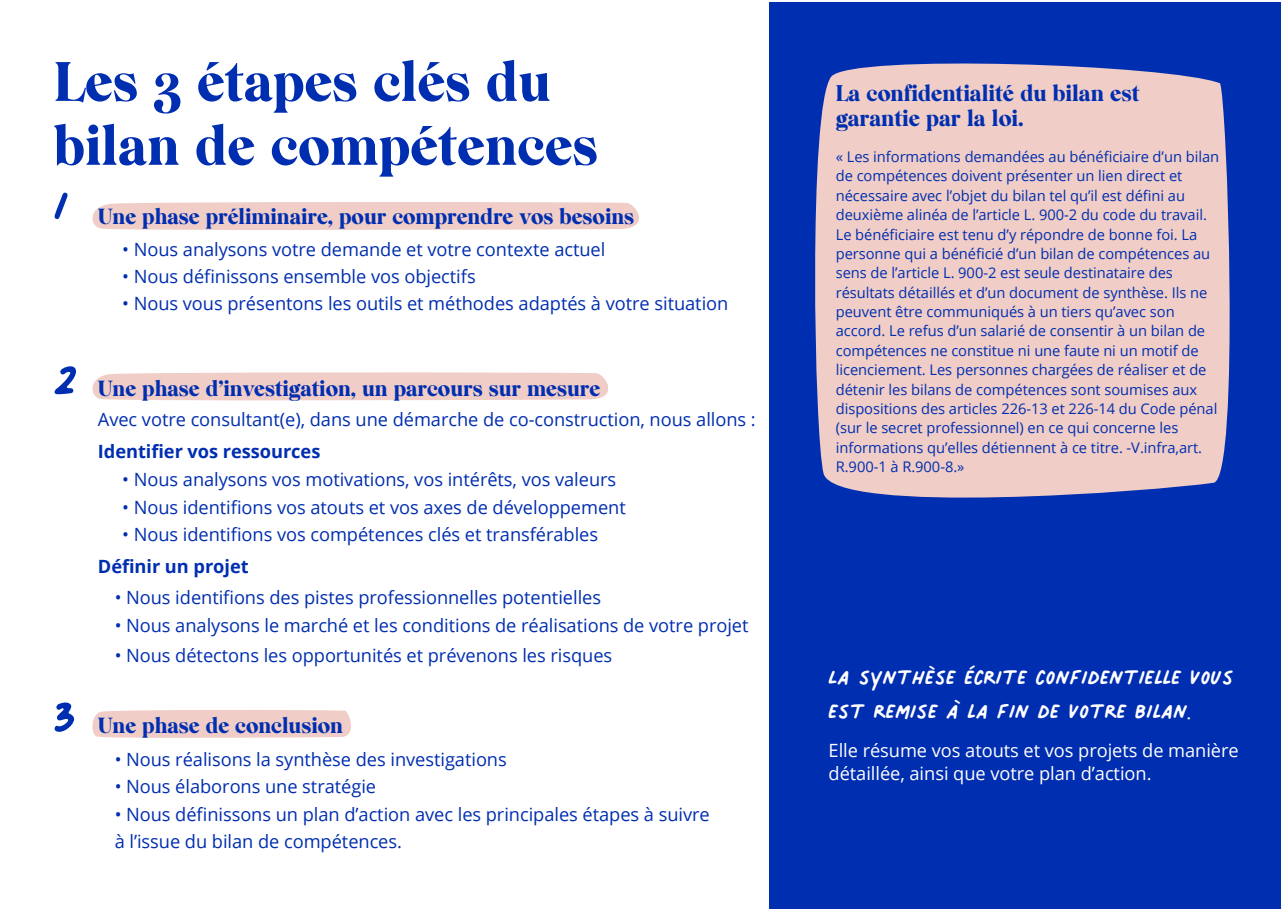
<style>
.page{position:relative;width:1281px;height:911px;background:#fff}
.page>*{position:absolute;margin:0;border:0;box-sizing:border-box;transform-origin:0 0}
.t1{font:91.2px "Palmer Lake Print";color:#002eb0}
.t2{font:900 53.85px/63.9px "Wulkandisplay";letter-spacing:.005em;color:#002eb0}
.t3{font:42.6px/34.2px "Palmer Lake Print";color:#fff}
.t4{font:900 22.05px/25.8px "Wulkandisplay";color:#002eb0}
.t5{font:900 21.3px "Wulkandisplay";color:#002eb0}
.t6{font:18.3px/32px "Open Sans";letter-spacing:-.005em;color:#002eb0}
.t7{font:18.3px/22.8px "Open Sans";letter-spacing:-.005em;color:#fff}
.t8{font:700 18.3px "Open Sans";letter-spacing:-.005em;color:#002eb0}
.t9{font:14.7px/19.4px "Open Sans";letter-spacing:-.005em;color:#002eb0}
.s1{font-weight:700}
</style>
<div class="page">
<div style="left:92px;top:202px;width:547px;height:28px;background:#f0cdc6"></div>
<div style="left:92px;top:372px;width:516px;height:28px;background:#f0cdc6"></div>
<div style="left:92px;top:710px;width:259px;height:27px;background:#f0cdc6"></div>
<div style="left:769px;top:2px;width:511px;height:905px;background:#002eb0"></div>
<div style="left:815px;top:63px;width:415px;height:435px;background:#f0cdc6"></div>
<h3 class="t2" style="left:54px;top:50px;width:545px">Les 3 étapes clés du bilan de compétences</h3>
<h3 class="t1" style="left:54px;top:155px;width:16px">1</h3>
<h5 class="t5" style="left:98px;top:204px;width:537px">Une phase préliminaire, pour comprendre vos besoins</h5>
<p class="t1" style="left:54px;top:330px;width:24px">2</p>
<p class="t1" style="left:54px;top:666px;width:24px">3</p>
<p class="t6" style="left:122px;top:232px;width:484px">• Nous analysons votre demande et votre contexte actuel</p>
<p class="t6" style="left:122px;top:260px;width:355px">• Nous définissons ensemble vos objectifs</p>
<p class="t6" style="left:122px;top:287px;width:607px">• Nous vous présentons les outils et méthodes adaptés à votre situation</p>
<h2 class="t5" style="left:98px;top:375px;width:504px">Une phase d’investigation, un parcours sur mesure</h2>
<h2 class="t6" style="left:98px;top:403px;width:659px">Avec votre consultant(e), dans une démarche de co-construction, nous allons :<br><span class="s1">Identifier vos ressources</span></h2>
<h5 class="t6" style="left:122px;top:463px;width:495px">• Nous analysons vos motivations, vos intérêts, vos valeurs</h5>
<h5 class="t6" style="left:122px;top:490px;width:505px">• Nous identifions vos atouts et vos axes de développement</h5>
<h5 class="t6" style="left:122px;top:517px;width:477px">• Nous identifions vos compétences clés et transférables</h5>
<p class="t8" style="left:98px;top:553px;width:152px">Définir un projet</p>
<p class="t6" style="left:115px;top:581px;width:488px">• Nous identifions des pistes professionnelles potentielles</p>
<p class="t6" style="left:115px;top:608px;width:635px">• Nous analysons le marché et les conditions de réalisations de votre projet</p>
<h5 class="t6" style="left:115px;top:638px;width:499px">• Nous détectons les opportunités et prévenons les risques</h5>
<p class="t5" style="left:98px;top:712px;width:246px">Une phase de conclusion</p>
<h1 class="t6" style="left:115px;top:742px;width:393px">• Nous réalisons la synthèse des investigations</h1>
<h1 class="t6" style="left:115px;top:770px;width:263px">• Nous élaborons une stratégie</h1>
<h1 class="t6" style="left:115px;top:799px;width:596px;line-height:27.3px">• Nous définissons un plan d’action avec les principales étapes à suivre à l’issue du bilan de compétences.</h1>
<h5 class="t4" style="left:835px;top:80px;width:305px">La confidentialité du bilan est garantie par la loi.</h5>
<p class="t9" style="left:835px;top:146px;width:385px">« Les informations demandées au bénéficiaire d’un bilan de compétences doivent présenter un lien direct et nécessaire avec l’objet du bilan tel qu’il est défini au deuxième alinéa de l’article L. 900-2 du code du travail.<br>Le bénéficiaire est tenu d’y répondre de bonne foi. La personne qui a bénéficié d’un bilan de compétences au sens de l’article L. 900-2 est seule destinataire des résultats détaillés et d’un document de synthèse. Ils ne peuvent être communiqués à un tiers qu’avec son accord. Le refus d’un salarié de consentir à un bilan de compétences ne constitue ni une faute ni un motif de licenciement. Les personnes chargées de réaliser et de détenir les bilans de compétences sont soumises aux dispositions des articles 226-13 et 226-14 du Code pénal (sur le secret professionnel) en ce qui concerne les informations qu’elles détiennent à ce titre. -V.infra,art.<br>R.900-1 à R.900-8.»</p>
<h5 class="t3" style="left:828px;top:657px;width:406px">La synthèse écrite confidentielle vous est remise à la fin de votre bilan.</h5>
<h4 class="t7" style="left:828px;top:738px;width:411px">Elle résume vos atouts et vos projets de manière détaillée, ainsi que votre plan d’action.</h4>
</div>
